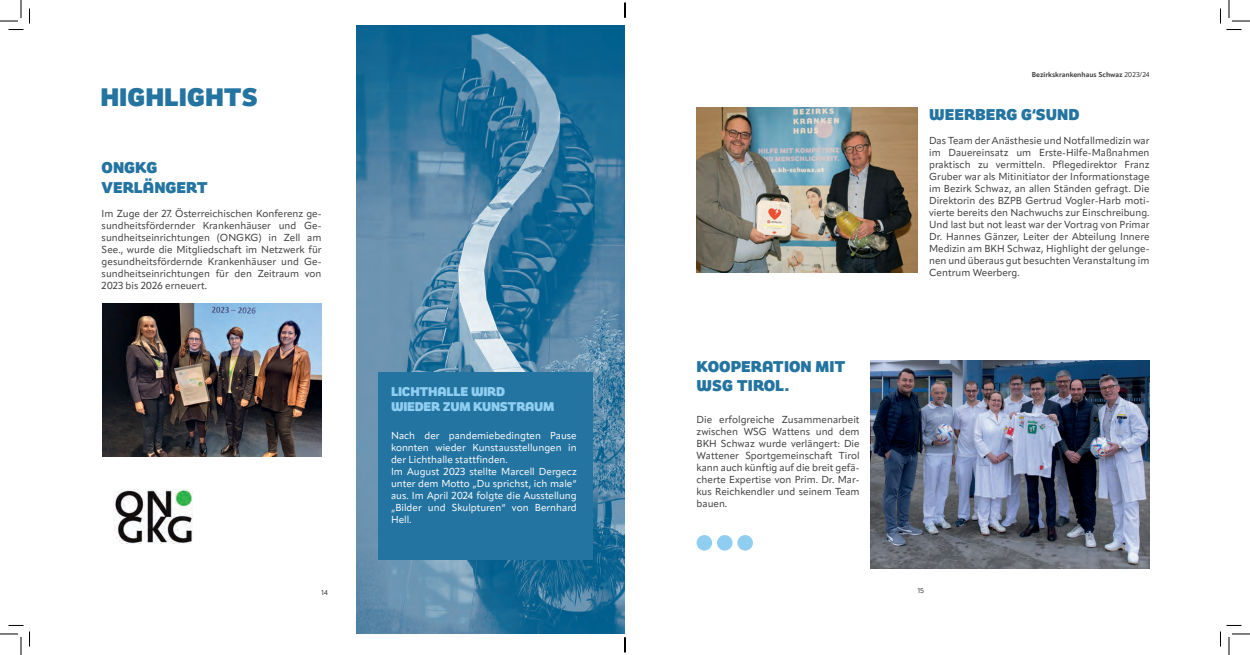
<style>
.page{position:relative;width:1250px;height:655px;background:#fff}
.page>*{position:absolute;margin:0;border:0;box-sizing:border-box;transform-origin:0 0}
.t1{font:900 26px "Remora Sans W2";color:#2474a1}
.t2{font:900 16px/19.2px "Remora Sans W2";color:#2474a1}
.t3{font:900 13px/15.6px "Remora Sans W2";letter-spacing:-.02em;color:#8fcef1}
.t4{font:10px/12px "Apparat";color:#3e3e3f;text-align:justify}
.t5{font:10px/12px "Apparat";color:#fff}
.t6{font:700 7px "Apparat";color:#3e3e3f}
.t7{font:7px "Apparat";color:#3e3e3f}
.s1{font-weight:400}
</style>
<div class="page">
<img style="left:356px;top:26px;width:269px;height:607px">
<div style="left:378px;top:372px;width:214px;height:187px;background:#2474a1"></div>
<img style="left:696px;top:108px;width:221px;height:164px">
<img style="left:870px;top:360px;width:279px;height:208px">
<div style="left:696px;top:534px;width:16px;height:16px;background:#8fcef1;border-radius:50%"></div>
<div style="left:717px;top:534px;width:15px;height:16px;background:#8fcef1;border-radius:50%"></div>
<div style="left:737px;top:534px;width:16px;height:16px;background:#8fcef1;border-radius:50%"></div>
<img style="left:102px;top:303px;width:219px;height:153px">
<img style="left:113px;top:489px;width:79px;height:54px">
<svg style="left:0;top:0;width:30px;height:30px"></svg>
<svg style="left:0;top:625px;width:30px;height:29px"></svg>
<svg style="left:1220px;top:0;width:30px;height:30px"></svg>
<svg style="left:1220px;top:625px;width:30px;height:29px"></svg>
<svg style="left:624px;top:3px;width:2px;height:15px"></svg>
<svg style="left:624px;top:637px;width:2px;height:15px"></svg>
<h1 class="t1" style="left:100px;top:80px;width:159px">HIGHLIGHTS</h1>
<h2 class="t2" style="left:102px;top:158px;width:108px">ONGKG<br>VERLÄNGERT</h2>
<p class="t4" style="left:102px;top:207px;width:221px">Im Zuge der 27. Österreichischen Konferenz ge&shy;sundheitsfördernder Krankenhäuser und Ge&shy;sundheitseinrichtungen (ONGKG) in Zell am See., wurde die Mitgliedschaft im Netzwerk für gesundheitsfördernde Krankenhäuser und Ge&shy;sundheitseinrichtungen für den Zeitraum von 2023 bis 2026 erneuert.</p>
<h3 class="t3" style="left:391px;top:383px;width:165px">LICHTHALLE WIRD<br>WIEDER ZUM KUNSTRAUM</h3>
<p class="t5" style="left:391px;top:429px;width:187px">Nach der pandemiebedingten Pause konnten wieder Kunstausstellungen in der Lichthalle stattfinden.<br>Im August 2023 stellte Marcell Dergecz unter dem Motto „Du sprichst, ich male“ aus. Im April 2024 folgte die Ausstellung „Bilder und Skulpturen“ von Bernhard Hell.</p>
<h2 class="t2" style="left:696px;top:357px;width:150px">KOOPERATION MIT<br>WSG TIROL.</h2>
<p class="t4" style="left:696px;top:413px;width:164px">Die erfolgreiche Zusammenarbeit zwischen WSG Wattens und dem BKH Schwaz wurde verlängert: Die Wattener Sportgemeinschaft Tirol kann auch künftig auf die breit gefä&shy;cherte Expertise von Prim. Dr. Mar&shy;kus Reichkendler und seinem Team bauen.</p>
<p class="t6" style="left:1031px;top:71px;width:119px">Bezirkskrankenhaus Schwaz <span class="s1">2023/24</span></p>
<h2 class="t2" style="left:929px;top:105px;width:152px">WEERBERG G‘SUND</h2>
<p class="t4" style="left:929px;top:134px;width:222px">Das Team der Anästhesie und Notfallmedizin war im Dauereinsatz um Erste-Hilfe-Maßnahmen praktisch zu vermitteln. Pflegedirektor Franz Gruber war als Mitinitiator der Informationstage im Bezirk Schwaz, an allen Ständen gefragt. Die Direktorin des BZPB Gertrud Vogler-Harb moti&shy;vierte bereits den Nachwuchs zur Einschreibung.<br>Und last but not least war der Vortrag von Primar Dr. Hannes Gänzer, Leiter der Abteilung Innere Medizin am BKH Schwaz, Highlight der gelunge&shy;nen und überaus gut besuchten Veranstaltung im Centrum Weerberg.</p>
<p class="t7" style="left:321px;top:587px;width:8px">14</p>
<p class="t7" style="left:917px;top:586px;width:8px">15</p>
</div>
